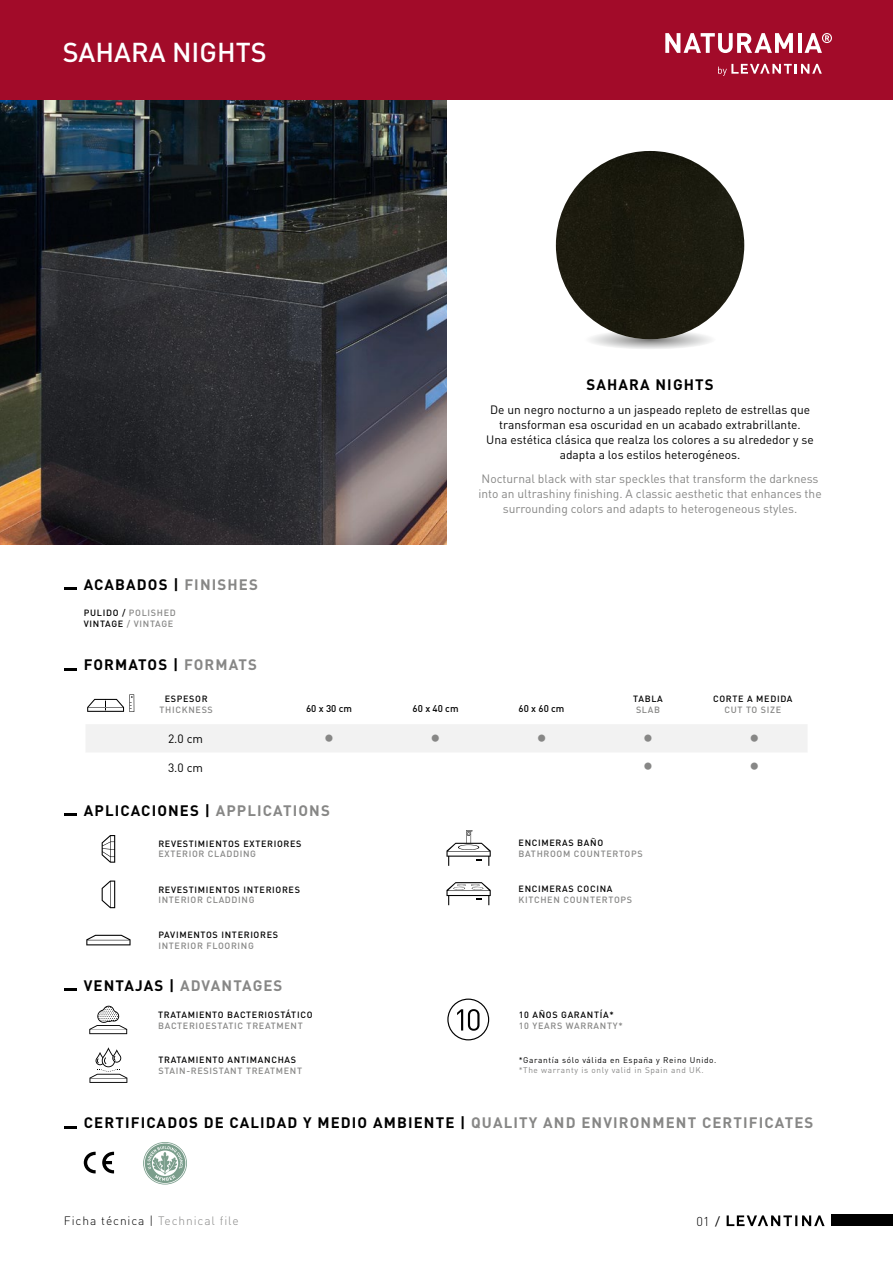
<style>
.page{position:relative;width:893px;height:1263px;background:#fff}
.page>*{position:absolute;margin:0;border:0;box-sizing:border-box;transform-origin:0 0}
.t1{font:500 27px "DIN";color:#fff}
.t2{font:27px "Minion Pro";color:#878786}
.t3{font:700 15px "DIN";letter-spacing:.075em;color:#000}
.t4{font:700 15px "DIN";letter-spacing:.075em;color:#878786}
.t5{font:300 12.75px "DIN";color:#000}
.t6{font:12px/15.1px "DIN";color:#000;text-align:center}
.t7{font:12px/15.1px "DIN";color:#878786;text-align:center}
.t8{font:300 12px "DIN";letter-spacing:.075em;color:#000}
.t9{font:500 9.75px "DIN";color:#000}
.t10{font:500 9px/10.8px "DIN";letter-spacing:.075em;color:#878786}
.t11{font:500 9px "DIN";letter-spacing:.075em;color:#000}
.t12{font:8.25px "DIN";letter-spacing:.075em;color:#000}
.t13{font:8.25px "DIN";letter-spacing:.075em;color:#878786}
.s1{color:#878786}
.s2{color:#000}
.s3{font-family:"Myriad Pro";font-weight:400;font-size:14.25px}
</style>
<div class="page">
<img style="left:0;top:100px;width:446px;height:444px">
<div style="left:0;top:0;width:893px;height:100px;background:#a20b29"></div>
<svg style="left:590px;top:329px;width:121px;height:20px"></svg>
<div style="left:556px;top:151px;width:188px;height:188px;background:#1c1a0f;border-radius:94px"></div>
<div style="left:831px;top:1215px;width:62px;height:11px;background:#000"></div>
<svg style="left:727px;top:1215px;width:98px;height:11px"></svg>
<svg style="left:64px;top:587px;width:13px;height:3px"></svg>
<svg style="left:64px;top:668px;width:13px;height:2px"></svg>
<svg style="left:87px;top:694px;width:47px;height:18px"></svg>
<div style="left:86px;top:724px;width:721px;height:28px;background:#f2f2f2"></div>
<svg style="left:64px;top:814px;width:13px;height:2px"></svg>
<svg style="left:102px;top:835px;width:13px;height:28px"></svg>
<svg style="left:102px;top:880px;width:13px;height:28px"></svg>
<svg style="left:86px;top:935px;width:45px;height:10px"></svg>
<svg style="left:446px;top:830px;width:45px;height:36px"></svg>
<svg style="left:446px;top:882px;width:45px;height:23px"></svg>
<svg style="left:64px;top:989px;width:13px;height:2px"></svg>
<svg style="left:89px;top:1006px;width:38px;height:28px"></svg>
<svg style="left:89px;top:1047px;width:38px;height:36px"></svg>
<svg style="left:447px;top:998px;width:42px;height:42px"></svg>
<svg style="left:84px;top:1152px;width:12px;height:21px"></svg>
<svg style="left:102px;top:1152px;width:12px;height:21px"></svg>
<svg style="left:143px;top:1142px;width:44px;height:42px"></svg>
<svg style="left:144px;top:1143px;width:42px;height:41px"></svg>
<svg style="left:145px;top:1143px;width:40px;height:40px"></svg>
<svg style="left:147px;top:1146px;width:36px;height:35px"></svg>
<svg style="left:64px;top:1126px;width:13px;height:2px"></svg>
<hr style="left:798px;top:33px;width:3px;height:20px;background:#fff">
<svg style="left:718px;top:64px;width:104px;height:12px"></svg>
<svg style="left:665px;top:33px;width:128px;height:20px"></svg>
<svg style="left:804px;top:33px;width:28px;height:20px"></svg>
<h1 class="t1" style="left:63px;top:34px;width:206px">SAHARA NIGHTS</h1>
<h2 class="t3" style="left:84px;top:574px;width:176px">ACABADOS | <span class="s1">FINISHES</span></h2>
<p class="t10" style="left:84px;top:607px;width:94px"><span class="s2">PULIDO /</span> POLISHED<br><span class="s2">VINTAGE</span> / VINTAGE</p>
<h2 class="t3" style="left:586px;top:375px;width:129px">SAHARA NIGHTS</h2>
<h3 class="t6" style="left:486px;top:402px;width:329px">De un negro nocturno a un jaspeado repleto de estrellas que transforman esa oscuridad en un acabado extrabrillante.<br>Una estética clásica que realza los colores a su alrededor y se adapta a los estilos heterogéneos.</h3>
<h3 class="t7" style="left:478px;top:471px;width:345px">Nocturnal black with star speckles that transform the darkness into an ultrashiny finishing. A classic aesthetic that enhances the surrounding colors and adapts to heterogeneous styles.</h3>
<h2 class="t3" style="left:84px;top:655px;width:175px">FORMATOS | <span class="s1">FORMATS</span></h2>
<p class="t11" style="left:165px;top:692px;width:44px">ESPESOR</p>
<p class="t10" style="left:160px;top:703px;width:55px">THICKNESS</p>
<p class="t9" style="left:306px;top:702px;width:47px">60 x 30 cm</p>
<p class="t9" style="left:413px;top:702px;width:47px">60 x 40 cm</p>
<p class="t9" style="left:518px;top:702px;width:47px">60 x 60 cm</p>
<h3 class="t6" style="left:168px;top:731px;width:37px">2.0 cm</h3>
<h1 class="t2" style="left:324px;top:717px;width:12px">•</h1>
<h1 class="t2" style="left:430px;top:717px;width:12px">•</h1>
<h1 class="t2" style="left:536px;top:717px;width:12px">•</h1>
<h1 class="t2" style="left:643px;top:717px;width:12px">•</h1>
<h1 class="t2" style="left:749px;top:717px;width:12px">•</h1>
<h3 class="t6" style="left:168px;top:760px;width:37px">3.0 cm</h3>
<h1 class="t2" style="left:643px;top:746px;width:12px">•</h1>
<h1 class="t2" style="left:749px;top:746px;width:12px">•</h1>
<h2 class="t3" style="left:84px;top:800px;width:248px">APLICACIONES | <span class="s1">APPLICATIONS</span></h2>
<p class="t11" style="left:158px;top:837px;width:145px">REVESTIMIENTOS EXTERIORES</p>
<p class="t10" style="left:158px;top:848px;width:99px">EXTERIOR CLADDING</p>
<p class="t11" style="left:713px;top:692px;width:81px">CORTE A MEDIDA</p>
<p class="t10" style="left:724px;top:703px;width:58px">CUT TO SIZE</p>
<p class="t11" style="left:633px;top:692px;width:31px">TABLA</p>
<p class="t10" style="left:636px;top:703px;width:26px">SLAB</p>
<p class="t11" style="left:519px;top:837px;width:86px">ENCIMERAS BAÑO</p>
<p class="t10" style="left:519px;top:848px;width:126px">BATHROOM COUNTERTOPS</p>
<p class="t11" style="left:519px;top:883px;width:95px">ENCIMERAS COCINA</p>
<p class="t10" style="left:519px;top:894px;width:115px">KITCHEN COUNTERTOPS</p>
<p class="t11" style="left:158px;top:883px;width:143px">REVESTIMIENTOS INTERIORES</p>
<p class="t10" style="left:158px;top:894px;width:98px">INTERIOR CLADDING</p>
<p class="t11" style="left:158px;top:929px;width:121px">PAVIMENTOS INTERIORES</p>
<p class="t10" style="left:158px;top:940px;width:97px">INTERIOR FLOORING</p>
<h2 class="t4" style="left:84px;top:976px;width:200px"><span class="s2">VENTAJAS |</span> ADVANTAGES</h2>
<p class="t11" style="left:158px;top:1009px;width:156px">TRATAMIENTO BACTERIOSTÁTICO</p>
<p class="t10" style="left:158px;top:1020px;width:146px">BACTERIOESTATIC TREATMENT</p>
<p class="t11" style="left:158px;top:1054px;width:139px">TRATAMIENTO ANTIMANCHAS</p>
<p class="t10" style="left:158px;top:1065px;width:145px">STAIN-RESISTANT TREATMENT</p>
<p class="t11" style="left:519px;top:1009px;width:97px">10 AÑOS GARANTÍA*</p>
<p class="t10" style="left:519px;top:1020px;width:106px">10 YEARS WARRANTY*</p>
<p class="t12" style="left:519px;top:1056px;width:199px">*Garantía sólo válida en España y Reino Unido.</p>
<p class="t13" style="left:519px;top:1065px;width:187px">*The warranty is only valid in Spain and UK.</p>
<h2 class="t3" style="left:84px;top:1113px;width:731px">CERTIFICADOS DE CALIDAD Y MEDIO AMBIENTE | <span class="s1">QUALITY AND ENVIRONMENT CERTIFICATES</span></h2>
<h3 class="t8" style="left:64px;top:1213px;width:176px">Ficha técnica | <span class="s1">Technical file</span></h3>
<h3 class="t5" style="left:696px;top:1213px;width:25px">01 <span class="s3">/</span></h3>
</div>
